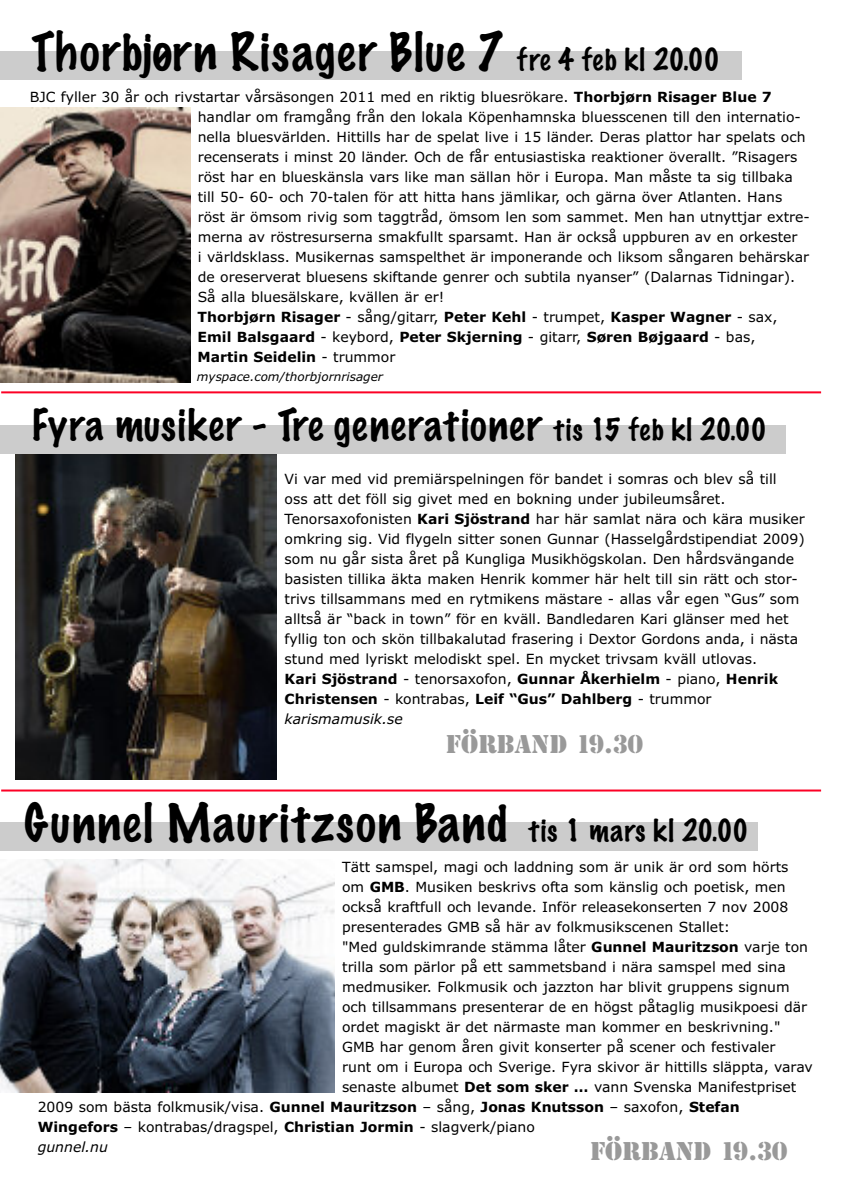
<style>
.page{position:relative;width:842px;height:1191px;background:#fff}
.page>*{position:absolute;margin:0;border:0;box-sizing:border-box;transform-origin:0 0}
.t1{font:100 48px "Marker Felt";letter-spacing:.04em;color:#000}
.t2{font:100 40px "Marker Felt";letter-spacing:.03em;color:#000}
.t3{font:24px "Stencil";color:#999}
.t4{font:14px/20px "Verdana";color:#000}
.t5{font:italic 14px "Verdana";color:#000}
.t6{font:italic 12px "Verdana";color:#000}
.s1{font-size:28px}
.s2{font-weight:700}
.s3{font-style:italic}
</style>
<div class="page">
<img style="left:15px;top:453px;width:261px;height:327px">
<img style="left:0;top:859px;width:335px;height:233px">
<div style="left:0;top:51px;width:741px;height:28px;background:#ccc"></div>
<div style="left:0;top:425px;width:785px;height:28px;background:#ccc"></div>
<div style="left:0;top:822px;width:757px;height:28px;background:#ccc"></div>
<img style="left:0;top:107px;width:190px;height:276px">
<hr style="left:1px;top:391px;width:820px;height:2px;background:#fc0125">
<hr style="left:1px;top:789px;width:820px;height:2px;background:#fc0125">
<h1 class="t1" style="left:32px;top:28px;width:690px">Thorbjørn Risager Blue 7 <span class="s1">fre 4 feb kl 20.00</span></h1>
<p class="t4" style="left:198px;top:87px;width:614px;text-indent:-168px">BJC fyller 30 år och rivstartar vårsäsongen 2011 med en riktig bluesrökare. <span class="s2">Thorbjørn Risager Blue 7 </span>handlar om framgång från den lokala Köpenhamnska bluesscenen till den internatio&shy;nella bluesvärlden. Hittills har de spelat live i 15 länder. Deras plattor har spelats och recenserats i minst 20 länder. Och de får entusiastiska reaktioner överallt. ”Risagers röst har en blueskänsla vars like man sällan hör i Europa. Man måste ta sig tillbaka till 50- 60- och 70-talen för att hitta hans jämlikar, och gärna över Atlanten. Hans röst är ömsom rivig som taggtråd, ömsom len som sammet. Men han utnyttjar extre&shy;merna av röstresurserna smakfullt sparsamt. Han är också uppburen av en orkester<br>i världsklass. Musikernas samspelthet är imponerande och liksom sångaren behärskar de oreserverat bluesens skiftande genrer och subtila nyanser” (Dalarnas Tidningar).<br>Så alla bluesälskare, kvällen är er!<br><span class="s2">Thorbjørn Risager</span> - sång/gitarr, <span class="s2">Peter Kehl</span> - trumpet, <span class="s2">Kasper Wagner</span> - sax, <span class="s2">Emil Balsgaard</span> - keybord, <span class="s2">Peter Skjerning</span> - gitarr, <span class="s2">Søren Bøjgaard</span> - bas,<br><span class="s2">Martin Seidelin</span> - trummor</p>
<p class="t6" style="left:197px;top:372px;width:188px">myspace.com/thorbjornrisager</p>
<h2 class="t2" style="left:32px;top:405px;width:737px">Fyra musiker - Tre generationer <span class="s1">tis 15 feb kl 20.00</span></h2>
<p class="t4" style="left:285px;top:469px;width:522px">Vi var med vid premiärspelningen för bandet i somras och blev så till<br>oss att det föll sig givet med en bokning under jubileumsåret.<br>Tenorsaxofonisten <span class="s2">Kari Sjöstrand</span> har här samlat nära och kära musiker omkring sig. Vid flygeln sitter sonen Gunnar (Hasselgårdstipendiat 2009) som nu går sista året på Kungliga Musikhögskolan. Den hårdsvängande basisten tillika äkta maken Henrik kommer här helt till sin rätt och stor&shy;trivs tillsammans med en rytmikens mästare - allas vår egen “Gus” som alltså är “back in town” för en kväll. Bandledaren Kari glänser med het fyllig ton och skön tillbakalutad frasering i Dextor Gordons anda, i nästa stund med lyriskt melodiskt spel. En mycket trivsam kväll utlovas.<br><span class="s2">Kari Sjöstrand</span> - tenorsaxofon, <span class="s2">Gunnar Åkerhielm</span> - piano, <span class="s2">Henrik Christensen</span> - kontrabas, <span class="s2">Leif “Gus” Dahlberg</span> - trummor <span class="s3">karismamusik.se</span></p>
<h3 class="t3" style="left:446px;top:731px;width:199px">FÖRBAND 19.30</h3>
<h1 class="t1" style="left:24px;top:799px;width:726px">Gunnel Mauritzson Band <span class="s1">tis 1 mars kl 20.00</span></h1>
<p class="t4" style="left:342px;top:857px;width:448px">Tätt samspel, magi och laddning som är unik är ord som hörts</p>
<p class="t4" style="left:342px;top:877px;width:445px">om <span class="s2">GMB</span>. Musiken beskrivs ofta som känslig och poetisk, men</p>
<p class="t4" style="left:342px;top:897px;width:448px">också kraftfull och levande. Inför releasekonserten 7 nov 2008</p>
<p class="t4" style="left:342px;top:917px;width:389px">presenterades GMB så här av folkmusikscenen Stallet:</p>
<p class="t4" style="left:342px;top:937px;width:467px">"Med guldskimrande stämma låter <span class="s2">Gunnel Mauritzson</span> varje ton</p>
<p class="t4" style="left:342px;top:957px;width:445px">trilla som pärlor på ett sammetsband i nära samspel med sina</p>
<p class="t4" style="left:342px;top:977px;width:449px">medmusiker. Folkmusik och jazzton har blivit gruppens signum</p>
<p class="t4" style="left:342px;top:997px;width:467px">och tillsammans presenterar de en högst påtaglig musikpoesi där</p>
<p class="t4" style="left:342px;top:1017px;width:440px">ordet magiskt är det närmaste man kommer en beskrivning."</p>
<p class="t4" style="left:342px;top:1037px;width:435px">GMB har genom åren givit konserter på scener och festivaler</p>
<p class="t4" style="left:342px;top:1057px;width:472px">runt om i Europa och Sverige. Fyra skivor är hittills släppta, varav</p>
<p class="t4" style="left:342px;top:1077px;width:456px">senaste albumet <span class="s2">Det som sker …</span> vann Svenska Manifestpriset</p>
<p class="t4" style="left:38px;top:1097px;width:704px">2009 som bästa folkmusik/visa. <span class="s2">Gunnel Mauritzson</span> – sång, <span class="s2">Jonas Knutsson</span> – saxofon, <span class="s2">Stefan</span></p>
<p class="t4" style="left:38px;top:1117px;width:499px"><span class="s2">Wingefors</span> – kontrabas/dragspel, <span class="s2">Christian Jormin</span> - slagverk/piano</p>
<p class="t5" style="left:38px;top:1141px;width:72px">gunnel.nu</p>
<h3 class="t3" style="left:590px;top:1137px;width:199px">FÖRBAND 19.30</h3>
</div>
